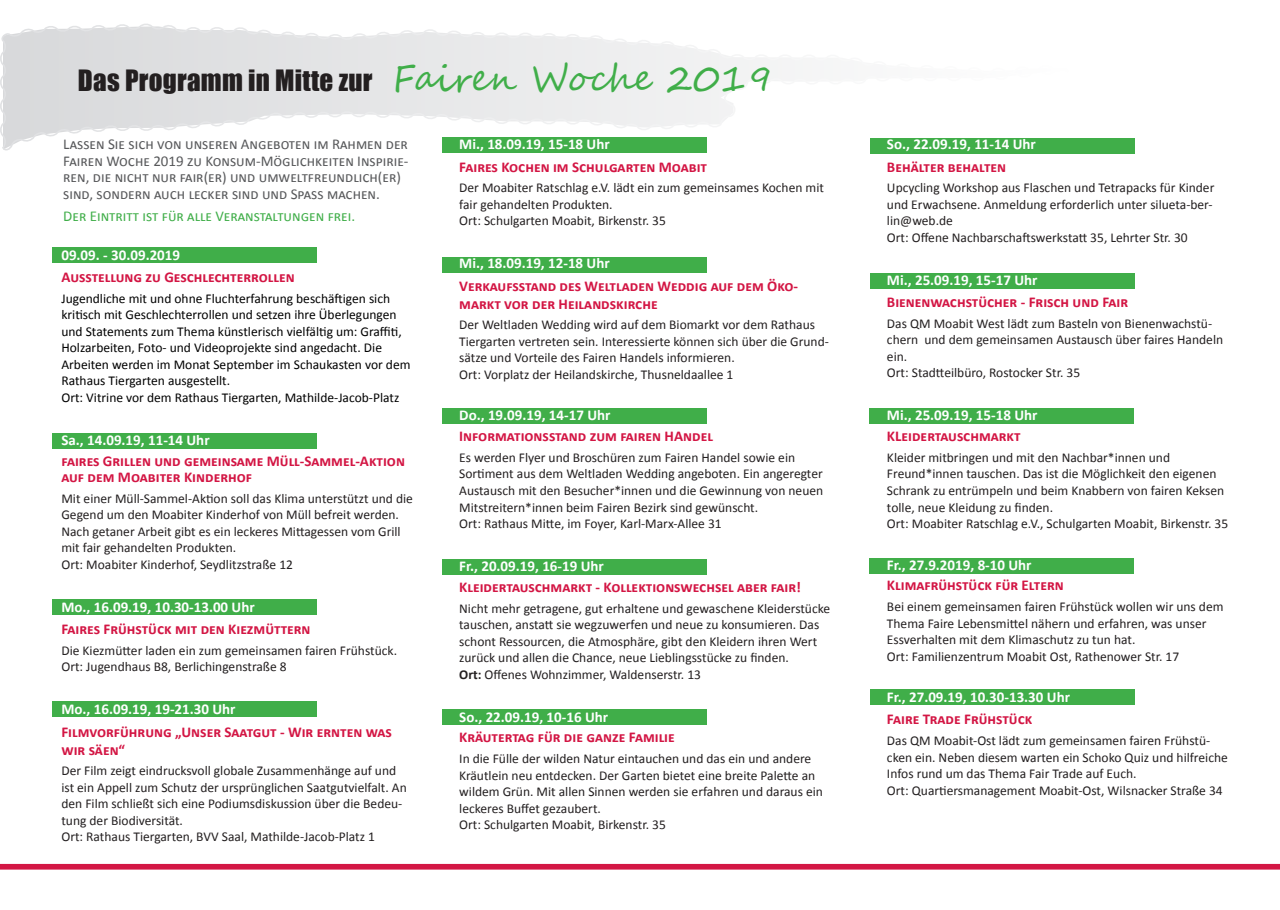
<style>
.page{position:relative;width:1280px;height:910px;background:#fff}
.page>*{position:absolute;margin:0;border:0;box-sizing:border-box;transform-origin:0 0}
.t1{font:27px "Impact";letter-spacing:.01em;color:#231f20}
.t2{font:700 15px/18px "Calibri";color:#d31644}
.t3{font:700 15px "Calibri";color:#fff}
.t4{font:15px/16.5px "Calibri";color:#57585a}
.t5{font:15px "Calibri";color:#40ae49}
.t6{font:13.5px/16.5px "Calibri";color:#231f20}
.t7{font:13.5px/16.5px "Calibri";color:#000}
.s1{font-family:"Segoe Script";font-size:36px;color:#40ae49}
.s2{font-weight:700}
</style>
<div class="page">
<div style="left:870px;top:138px;width:264px;height:15px;background:#40ae49"></div>
<div style="left:870px;top:689px;width:265px;height:16px;background:#40ae49"></div>
<div style="left:869px;top:558px;width:265px;height:16px;background:#40ae49"></div>
<div style="left:869px;top:408px;width:265px;height:15px;background:#40ae49"></div>
<div style="left:870px;top:273px;width:265px;height:15px;background:#40ae49"></div>
<div style="left:442px;top:559px;width:265px;height:16px;background:#40ae49"></div>
<div style="left:442px;top:257px;width:265px;height:15px;background:#40ae49"></div>
<div style="left:52px;top:600px;width:265px;height:15px;background:#40ae49"></div>
<div style="left:442px;top:408px;width:265px;height:16px;background:#40ae49"></div>
<div style="left:442px;top:709px;width:265px;height:16px;background:#40ae49"></div>
<svg style="left:0;top:24px;width:803px;height:127px"></svg>
<div style="left:442px;top:137px;width:265px;height:16px;background:#40ae49"></div>
<div style="left:52px;top:702px;width:265px;height:15px;background:#40ae49"></div>
<div style="left:52px;top:433px;width:265px;height:16px;background:#40ae49"></div>
<div style="left:0;top:864px;width:1280px;height:6px;border:2px solid #d31644"></div>
<div style="left:52px;top:247px;width:265px;height:16px;background:#40ae49"></div>
<p class="t1" style="left:78px;top:60px;width:697px">Das Programm in Mitte zur <span class="s1">Fairen Woche 2019</span></p>
<p class="t4" style="left:63px;top:136px;width:347px">Lassen Sie sich von unseren Angeboten im Rahmen der Fairen Woche 2019 zu Konsum-Möglichkeiten Inspirie&shy;ren, die nicht nur fair(er) und umweltfreundlich(er) sind, sondern auch lecker sind und Spass machen.</p>
<p class="t5" style="left:63px;top:207px;width:293px">Der Eintritt ist für alle Veranstaltungen frei.</p>
<p class="t3" style="left:61px;top:245px;width:120px">09.09. - 30.09.2019</p>
<p class="t2" style="left:61px;top:268px;width:235px">Ausstellung zu Geschlechterrollen</p>
<p class="t7" style="left:61px;top:290px;width:351px">Jugendliche mit und ohne Fluchterfahrung beschäftigen sich kritisch mit Geschlechterrollen und setzen ihre Überlegungen und Statements zum Thema künstlerisch vielfältig um: Graffiti, Holzarbeiten, Foto- und Videoprojekte sind angedacht. Die Arbeiten werden im Monat September im Schaukasten vor dem Rathaus Tiergarten ausgestellt.<br>Ort: Vitrine vor dem Rathaus Tiergarten, Mathilde-Jacob-Platz</p>
<p class="t3" style="left:61px;top:430px;width:150px">Sa., 14.09.19, 11-14 Uhr</p>
<p class="t2" style="left:61px;top:452px;width:345px;line-height:16.5px">faires Grillen und gemeinsame Müll-Sammel-Aktion auf dem Moabiter Kinderhof</p>
<p class="t6" style="left:61px;top:490px;width:353px">Mit einer Müll-Sammel-Aktion soll das Klima unterstützt und die Gegend um den Moabiter Kinderhof von Müll befreit werden.<br>Nach getaner Arbeit gibt es ein leckeres Mittagessen vom Grill mit fair gehandelten Produkten.<br>Ort: Moabiter Kinderhof, Seydlitzstraße 12</p>
<p class="t3" style="left:61px;top:597px;width:195px">Mo., 16.09.19, 10.30-13.00 Uhr</p>
<p class="t2" style="left:61px;top:620px;width:251px">Faires Frühstück mit den Kiezmüttern</p>
<p class="t6" style="left:61px;top:642px;width:337px">Die Kiezmütter laden ein zum gemeinsamen fairen Frühstück.<br>Ort: Jugendhaus B8, Berlichingenstraße 8</p>
<p class="t3" style="left:61px;top:700px;width:176px">Mo., 16.09.19, 19-21.30 Uhr</p>
<p class="t2" style="left:61px;top:723px;width:332px">Filmvorführung „Unser Saatgut - Wir ernten was wir säen“</p>
<p class="t6" style="left:61px;top:763px;width:347px">Der Film zeigt eindrucksvoll globale Zusammenhänge auf und ist ein Appell zum Schutz der ursprünglichen Saatgutvielfalt. An den Film schließt sich eine Podiumsdiskussion über die Bedeu&shy;tung der Biodiversität.<br>Ort: Rathaus Tiergarten, BVV Saal, Mathilde-Jacob-Platz 1</p>
<p class="t3" style="left:459px;top:135px;width:152px">Mi., 18.09.19, 15-18 Uhr</p>
<p class="t2" style="left:459px;top:158px;width:249px">Faires Kochen im Schulgarten Moabit</p>
<p class="t6" style="left:459px;top:180px;width:366px">Der Moabiter Ratschlag e.V. lädt ein zum gemeinsames Kochen mit fair gehandelten Produkten.<br>Ort: Schulgarten Moabit, Birkenstr. 35</p>
<p class="t3" style="left:459px;top:254px;width:152px">Mi., 18.09.19, 12-18 Uhr</p>
<p class="t2" style="left:459px;top:277px;width:340px">Verkaufsstand des Weltladen Weddig auf dem Öko&shy;markt vor der Heilandskirche</p>
<p class="t6" style="left:459px;top:317px;width:371px">Der Weltladen Wedding wird auf dem Biomarkt vor dem Rathaus Tiergarten vertreten sein. Interessierte können sich über die Grund&shy;sätze und Vorteile des Fairen Handels informieren.<br>Ort: Vorplatz der Heilandskirche, Thusneldaallee 1</p>
<p class="t3" style="left:459px;top:406px;width:153px">Do., 19.09.19, 14-17 Uhr</p>
<p class="t2" style="left:459px;top:427px;width:255px">Informationsstand zum fairen HAndel</p>
<p class="t6" style="left:459px;top:449px;width:365px">Es werden Flyer und Broschüren zum Fairen Handel sowie ein Sortiment aus dem Weltladen Wedding angeboten. Ein angeregter Austausch mit den Besucher*innen und die Gewinnung von neuen Mitstreitern*innen beim Fairen Bezirk sind gewünscht.<br>Ort: Rathaus Mitte, im Foyer, Karl-Marx-Allee 31</p>
<p class="t3" style="left:459px;top:556px;width:146px">Fr., 20.09.19, 16-19 Uhr</p>
<p class="t2" style="left:459px;top:578px;width:343px">Kleidertauschmarkt - Kollektionswechsel aber fair!</p>
<p class="t6" style="left:459px;top:600px;width:372px">Nicht mehr getragene, gut erhaltene und gewaschene Kleiderstücke tauschen, anstatt sie wegzuwerfen und neue zu konsumieren. Das schont Ressourcen, die Atmosphäre, gibt den Kleidern ihren Wert zurück und allen die Chance, neue Lieblingsstücke zu finden.<br><span class="s2">Ort:</span> Offenes Wohnzimmer, Waldenserstr. 13</p>
<p class="t3" style="left:459px;top:707px;width:150px">So., 22.09.19, 10-16 Uhr</p>
<p class="t2" style="left:459px;top:728px;width:217px">Kräutertag für die ganze Familie</p>
<p class="t6" style="left:459px;top:750px;width:365px">In die Fülle der wilden Natur eintauchen und das ein und andere Kräutlein neu entdecken. Der Garten bietet eine breite Palette an wildem Grün. Mit allen Sinnen werden sie erfahren und daraus ein leckeres Buffet gezaubert.<br>Ort: Schulgarten Moabit, Birkenstr. 35</p>
<p class="t3" style="left:887px;top:135px;width:150px">So., 22.09.19, 11-14 Uhr</p>
<p class="t2" style="left:887px;top:158px;width:121px">Behälter behalten</p>
<p class="t6" style="left:887px;top:180px;width:329px">Upcycling Workshop aus Flaschen und Tetrapacks für Kinder und Erwachsene. Anmeldung erforderlich unter silueta-ber&shy;lin@web.de<br>Ort: Offene Nachbarschaftswerkstatt 35, Lehrter Str. 30</p>
<p class="t3" style="left:887px;top:270px;width:152px">Mi., 25.09.19, 15-17 Uhr</p>
<p class="t2" style="left:887px;top:293px;width:243px">Bienenwachstücher - Frisch und Fair</p>
<p class="t6" style="left:887px;top:315px;width:338px">Das QM Moabit West lädt zum Basteln von Bienenwachstü&shy;chern und dem gemeinsamen Austausch über faires Handeln ein.<br>Ort: Stadtteilbüro, Rostocker Str. 35</p>
<p class="t3" style="left:887px;top:406px;width:152px">Mi., 25.09.19, 15-18 Uhr</p>
<p class="t2" style="left:887px;top:427px;width:135px">KLeidertauschmarkt</p>
<p class="t6" style="left:887px;top:449px;width:343px">Kleider mitbringen und mit den Nachbar*innen und Freund*innen tauschen. Das ist die Möglichkeit den eigenen Schrank zu entrümpeln und beim Knabbern von fairen Keksen tolle, neue Kleidung zu finden.<br>Ort: Moabiter Ratschlag e.V., Schulgarten Moabit, Birkenstr. 35</p>
<p class="t3" style="left:887px;top:555px;width:146px">Fr., 27.9.2019, 8-10 Uhr</p>
<p class="t2" style="left:887px;top:576px;width:178px">Klimafrühstück für Eltern</p>
<p class="t6" style="left:887px;top:598px;width:338px">Bei einem gemeinsamen fairen Frühstück wollen wir uns dem Thema Faire Lebensmittel nähern und erfahren, was unser Essverhalten mit dem Klimaschutz zu tun hat.<br>Ort: Familienzentrum Moabit Ost, Rathenower Str. 17</p>
<p class="t3" style="left:887px;top:687px;width:185px">Fr., 27.09.19, 10.30-13.30 Uhr</p>
<p class="t2" style="left:887px;top:710px;width:147px">Faire Trade Frühstück</p>
<p class="t6" style="left:887px;top:732px;width:342px">Das QM Moabit-Ost lädt zum gemeinsamen fairen Frühstü&shy;cken ein. Neben diesem warten ein Schoko Quiz und hilfreiche Infos rund um das Thema Fair Trade auf Euch.<br>Ort: Quartiersmanagement Moabit-Ost, Wilsnacker Straße 34</p>
</div>
